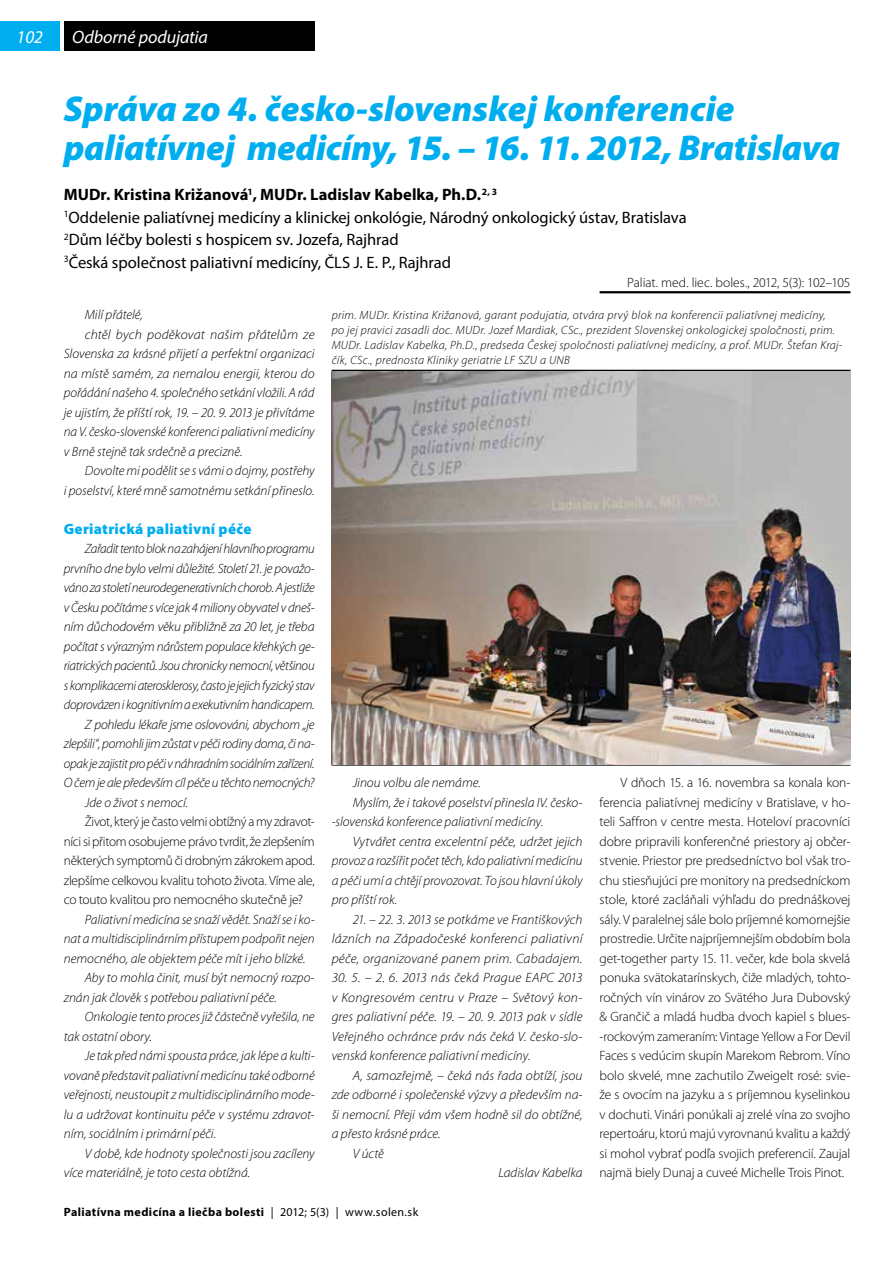
<style>
.page{position:relative;width:893px;height:1263px;background:#fff}
.page>*{position:absolute;margin:0;border:0;box-sizing:border-box;transform-origin:0 0}
.t1{font:italic 900 36px/39px "Myriad Pro";letter-spacing:-.005em;color:#00aeef}
.t2{font:italic 18px "Myriad Pro";letter-spacing:-.005em;color:#fff}
.t3{font:16.5px/22.5px "Myriad Pro";letter-spacing:-.005em;color:#000}
.t4{font:900 15px "Myriad Pro";letter-spacing:.02em;color:#00aeef}
.t5{font:italic 300 13.5px/19.5px "Myriad Pro";letter-spacing:-.005em;color:#000;text-align:justify}
.t6{font:300 13.5px/19.5px "Myriad Pro";letter-spacing:-.015em;color:#000;text-align:justify}
.t7{font:italic 300 13.5px "Myriad Pro";letter-spacing:-.025em;color:#000}
.t8{font:italic 300 13.5px "Myriad Pro";letter-spacing:-.03em;color:#000}
.t9{font:italic 300 12px/15px "Myriad Pro";letter-spacing:.025em;color:#000}
.t10{font:700 12px "Myriad Pro";letter-spacing:.035em;color:#000}
.s1{font-weight:700}
.s2{font-weight:400}
</style>
<div class="page">
<div style="left:0;top:21px;width:60px;height:30px;background:#00aeef"></div>
<div style="left:64px;top:21px;width:251px;height:30px;background:#000"></div>
<hr style="left:600px;top:291px;width:250px;height:2px;background:#000">
<hr style="left:332px;top:765px;width:518px;height:1px;background:#000">
<hr style="left:332px;top:370px;width:518px;height:1px;background:#000">
<img style="left:332px;top:371px;width:518px;height:394px">
<h2 class="t2" style="left:16px;top:26px;width:28px">102</h2>
<h2 class="t2" style="left:72px;top:26px;width:137px">Odborné podujatia</h2>
<h1 class="t1" style="left:64px;top:88px;width:778px">Správa zo 4. česko-slovenskej konferencie paliatívnej medicíny, 15. – 16. 11. 2012, Bratislava</h1>
<p class="t3" style="left:64px;top:183px;width:624px"><span class="s1">MUDr. Kristina Križanová</span><sup>1</sup><span class="s1">, MUDr. Ladislav Kabelka, Ph.D.</span><sup>2,</sup> <sup>3<br></sup><sup>1</sup>Oddelenie paliatívnej medicíny a klinickej onkológie, Národný onkologický ústav, Bratislava <sup>2</sup>Dům léčby bolesti s hospicem sv. Jozefa, Rajhrad<br><sup>3</sup>Česká společnost paliativní medicíny, ČLS J. E. P., Rajhrad</p>
<p class="t6" style="left:627px;top:273px;width:225px">Paliat. med. liec. boles., 2012, 5(3): 102–105</p>
<p class="t9" style="left:332px;top:307px;width:512px">prim. MUDr. Kristina Križanová, garant podujatia, otvára prvý blok na konferencii paliatívnej medicíny,<br>po jej pravici zasadli doc. MUDr. Jozef Mardiak, CSc., prezident Slovenskej onkologickej spoločnosti, prim.<br>MUDr. Ladislav Kabelka, Ph.D., predseda Českej spoločnosti paliatívnej medicíny, a prof. MUDr. Štefan Kraj&shy;čík, CSc., prednosta Kliniky geriatrie LF SZU a UNB</p>
<p class="t5" style="left:85px;top:305px;width:60px">Milí přátelé,</p>
<p class="t5" style="left:85px;top:324px;width:231px">chtěl bych poděkovat našim přátelům ze</p>
<p class="t5" style="left:64px;top:344px;width:252px">Slovenska za krásné přijetí a perfektní organizaci</p>
<p class="t5" style="left:64px;top:363px;width:252px">na místě samém, za nemalou energii, kterou do</p>
<p class="t5" style="left:64px;top:383px;width:252px">pořádání našeho 4. společného setkání vložili. A rád</p>
<p class="t5" style="left:64px;top:402px;width:252px">je ujistím, že příští rok, 19. – 20. 9. 2013 je přivítáme</p>
<p class="t5" style="left:64px;top:422px;width:252px">na V. česko-slovenské konferenci paliativní medicíny</p>
<p class="t5" style="left:64px;top:441px;width:180px">v Brně stejně tak srdečně a precizně.</p>
<p class="t5" style="left:85px;top:461px;width:231px">Dovolte mi podělit se s vámi o dojmy, postřehy</p>
<p class="t5" style="left:64px;top:480px;width:252px">i poselství, které mně samotnému setkání přineslo.</p>
<p class="t4" style="left:64px;top:518px;width:189px">Geriatrická paliativní péče</p>
<p class="t8" style="left:85px;top:540px;width:231px">Zařadit tento blok na zahájení hlavního programu</p>
<p class="t5" style="left:64px;top:558px;width:252px">prvního dne bylo velmi důležité. Století 21. je považo-</p>
<p class="t7" style="left:64px;top:579px;width:252px">váno za století neurodegenerativních chorob. A jestliže</p>
<p class="t5" style="left:64px;top:597px;width:252px">v Česku počítáme s více jak 4 miliony obyvatel v dneš-</p>
<p class="t5" style="left:64px;top:617px;width:252px">ním důchodovém věku přibližně za 20 let, je třeba</p>
<p class="t5" style="left:64px;top:636px;width:252px">počítat s výrazným nárůstem populace křehkých ge-</p>
<p class="t7" style="left:64px;top:657px;width:252px">riatrických pacientů. Jsou chronicky nemocní, většinou</p>
<p class="t7" style="left:64px;top:677px;width:252px">s komplikacemi aterosklerosy, často je jejich fyzický stav</p>
<p class="t7" style="left:64px;top:696px;width:252px">doprovázen i kognitivním a exekutivním handicapem.</p>
<p class="t5" style="left:85px;top:714px;width:231px">Z pohledu lékaře jsme oslovováni, abychom „je</p>
<p class="t7" style="left:64px;top:735px;width:252px">zlepšili“, pomohli jim zůstat v péči rodiny doma, či na-</p>
<p class="t8" style="left:64px;top:755px;width:252px">opak je zajistit pro péči v náhradním sociálním zařízení.</p>
<p class="t5" style="left:64px;top:773px;width:252px">O čem je ale především cíl péče u těchto nemocných?</p>
<p class="t5" style="left:85px;top:792px;width:105px">Jde o život s nemocí.</p>
<p class="t6" style="left:64px;top:812px;width:252px;text-indent:21px">Život, který je často velmi obtížný a my zdravot&shy;níci si přitom osobujeme právo tvrdit, že zlepšením některých symptomů či drobným zákrokem apod. zlepšíme celkovou kvalitu tohoto života. Víme ale, co touto kvalitou pro nemocného skutečně je?</p>
<p class="t5" style="left:85px;top:909px;width:231px">Paliativní medicína se snaží vědět. Snaží se i ko-</p>
<p class="t5" style="left:64px;top:929px;width:252px">nat a multidisciplinárním přístupem podpořit nejen</p>
<p class="t5" style="left:64px;top:948px;width:243px">nemocného, ale objektem péče mít i jeho blízké.</p>
<p class="t5" style="left:85px;top:968px;width:231px">Aby to mohla činit, musí být nemocný rozpo-</p>
<p class="t5" style="left:64px;top:987px;width:215px">znán jak člověk s potřebou paliativní péče.</p>
<p class="t5" style="left:85px;top:1007px;width:231px">Onkologie tento proces již částečně vyřešila, ne</p>
<p class="t5" style="left:64px;top:1026px;width:90px">tak ostatní obory.</p>
<p class="t5" style="left:85px;top:1046px;width:231px">Je tak před námi spousta práce, jak lépe a kulti-</p>
<p class="t5" style="left:64px;top:1065px;width:252px">vovaně představit paliativní medicínu také odborné</p>
<p class="t5" style="left:64px;top:1085px;width:252px">veřejnosti, neustoupit z multidisciplinárního mode-</p>
<p class="t5" style="left:64px;top:1104px;width:252px">lu a udržovat kontinuitu péče v systému zdravot-</p>
<p class="t5" style="left:64px;top:1124px;width:154px">ním, sociálním i primární péči.</p>
<p class="t5" style="left:85px;top:1143px;width:231px">V době, kde hodnoty společnosti jsou zacíleny</p>
<p class="t5" style="left:64px;top:1163px;width:188px">více materiálně, je toto cesta obtížná.</p>
<p class="t5" style="left:353px;top:773px;width:130px">Jinou volbu ale nemáme.</p>
<p class="t5" style="left:353px;top:792px;width:231px">Myslím, že i takové poselství přinesla IV. česko-</p>
<p class="t5" style="left:332px;top:812px;width:213px">-slovenská konference paliativní medicíny.</p>
<p class="t5" style="left:353px;top:831px;width:231px">Vytvářet centra excelentní péče, udržet jejich</p>
<p class="t5" style="left:332px;top:851px;width:252px">provoz a rozšířit počet těch, kdo paliativní medicínu</p>
<p class="t5" style="left:332px;top:870px;width:252px">a péči umí a chtějí provozovat. To jsou hlavní úkoly</p>
<p class="t5" style="left:332px;top:890px;width:67px">pro příští rok.</p>
<p class="t5" style="left:332px;top:909px;width:252px;text-indent:21px">21. – 22. 3. 2013 se potkáme ve Františkových lázních na Západočeské konferenci paliativní péče, organizované panem prim. Cabadajem.</p>
<p class="t5" style="left:332px;top:968px;width:252px">30. 5. – 2. 6. 2013 nás čeká Prague EAPC 2013 v Kongresovém centru v Praze – Světový kon&shy;gres paliativní péče. 19. – 20. 9. 2013 pak v sídle Veřejného ochránce práv nás čeká V. česko-slo&shy;venská konference paliativní medicíny.</p>
<p class="t5" style="left:353px;top:1065px;width:231px">A, samozřejmě, – čeká nás řada obtíží, jsou</p>
<p class="t5" style="left:332px;top:1085px;width:252px">zde odborné i společenské výzvy a především na-</p>
<p class="t5" style="left:332px;top:1104px;width:252px">ši nemocní. Přeji vám všem hodně sil do obtížné,</p>
<p class="t5" style="left:332px;top:1124px;width:110px">a přesto krásné práce.</p>
<p class="t5" style="left:353px;top:1143px;width:33px">V úctě</p>
<p class="t5" style="left:498px;top:1163px;width:86px">Ladislav Kabelka</p>
<p class="t6" style="left:600px;top:773px;width:252px;text-indent:21px">V dňoch 15. a 16. novembra sa konala kon&shy;ferencia paliatívnej medicíny v Bratislave, v ho&shy;teli Saffron v centre mesta. Hoteloví pracovníci dobre pripravili konferenčné priestory aj občer&shy;stvenie. Priestor pre predsedníctvo bol však tro&shy;chu stiesňujúci pre monitory na predsedníckom stole, ktoré zacláňali výhľadu do prednáškovej sály. V paralelnej sále bolo príjemné komornejšie prostredie. Určite najpríjemnejším obdobím bola get-together party 15. 11. večer, kde bola skvelá ponuka svätokatarínskych, čiže mladých, tohto&shy;ročných vín vinárov zo Svätého Jura Dubovský &amp; Grančič a mladá hudba dvoch kapiel s blues--rockovým zameraním: Vintage Yellow a For Devil Faces s vedúcim skupín Marekom Rebrom. Víno bolo skvelé, mne zachutilo Zweigelt rosé: svie&shy;že s ovocím na jazyku a s príjemnou kyselinkou v dochuti. Vinári ponúkali aj zrelé vína zo svojho repertoáru, ktorú majú vyrovnanú kvalitu a každý si mohol vybrať podľa svojich preferencií. Zaujal najmä biely Dunaj a cuveé Michelle Trois Pinot.</p>
<p class="t10" style="left:64px;top:1204px;width:356px">Paliatívna medicína a liečba bolesti <span class="s2">| 2012; 5(3) | www.solen.sk</span></p>
</div>
